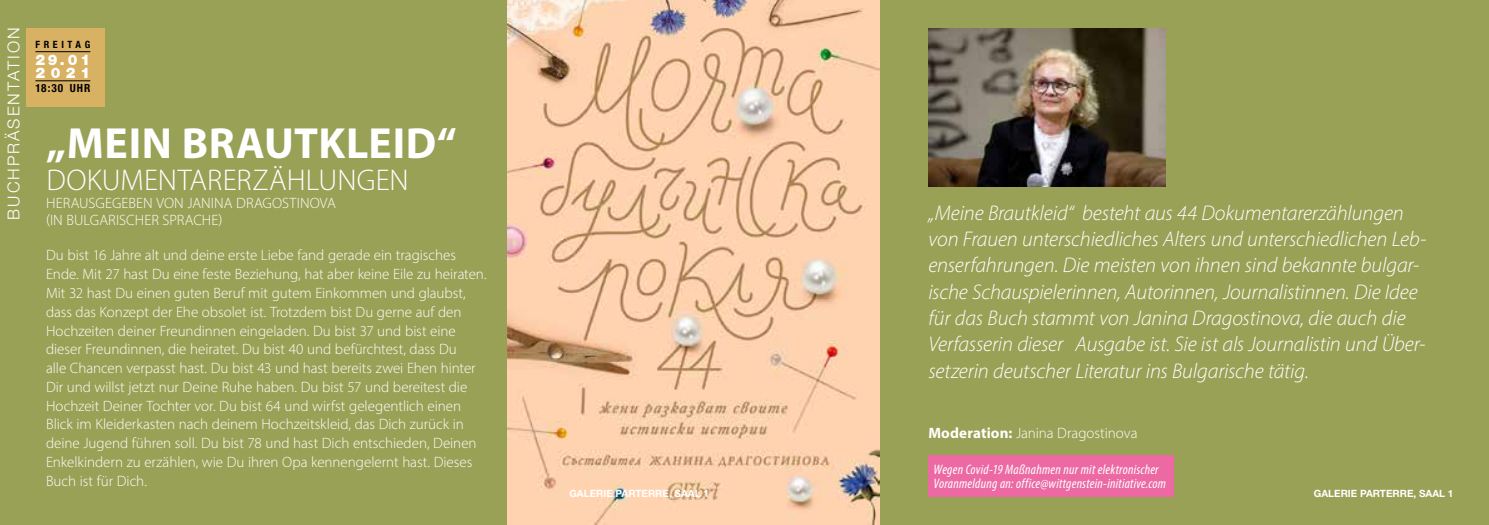
<style>
.page{position:relative;width:1489px;height:525px;background:#fff}
.page>*{position:absolute;margin:0;border:0;box-sizing:border-box;transform-origin:0 0}
.t1{font:700 43.75px "Myriad Pro";letter-spacing:.015em;color:#fff}
.t2{font:300 30px "Myriad Pro";letter-spacing:.005em;color:#fff}
.t3{font:italic 300 21.25px/26.2px "Myriad Pro";letter-spacing:-.005em;color:#fff}
.t4{font:300 16.38px "Helvetica Neue LT Std";letter-spacing:.12em;color:#fff}
.t5{font:300 15px/18.8px "Myriad Pro";letter-spacing:-.005em;color:#fff}
.t6{font:900 14.62px/13.1px "Helvetica Neue LT Std";letter-spacing:.33em;color:#fff}
.t7{font:italic condensed 13.75px/13.8px "Myriad Pro";letter-spacing:.02em;color:#fff}
.t8{font:700 condensed 11.25px "Helvetica Neue LT Std";letter-spacing:.09em;color:#000}
.t9{font:700 10px "Helvetica Neue LT Std";color:#fff}
.t10{font:700 condensed 10px "Helvetica Neue LT Std";letter-spacing:.365em;color:#000}
.s1{font-weight:700}
</style>
<div class="page">
<div style="left:0;top:0;width:1488px;height:524px;background:#99a156"></div>
<img style="left:507px;top:0;width:372px;height:524px">
<div style="left:27px;top:28px;width:78px;height:79px;background:#d9b162"></div>
<hr style="left:35px;top:51px;width:55px;height:1px;background:#000">
<hr style="left:35px;top:80px;width:55px;height:1px;background:#000">
<div style="left:928px;top:454px;width:245px;height:42px;background:#ec69a3"></div>
<img style="left:928px;top:28px;width:237px;height:158px">
<p class="t4" style="left:4px;top:219px;width:193px;rotate:-90deg">BUCHPRÄSENTATION</p>
<p class="t10" style="left:35px;top:39px;width:56px">FREITAG</p>
<p class="t6" style="left:35px;top:53px;width:56px">29.01<br>2021</p>
<p class="t8" style="left:35px;top:81px;width:56px">18:30 UHR</p>
<p class="t1" style="left:46px;top:114px;width:412px">„MEIN BRAUTKLEID“</p>
<p class="t2" style="left:46px;top:162px;width:364px">DOKUMENTARERZÄHLUNGEN</p>
<p class="t5" style="left:46px;top:193px;width:291px">HERAUSGEGEBEN VON JANINA DRAGOSTINOVA</p>
<p class="t5" style="left:46px;top:211px;width:178px">(IN BULGARISCHER SPRACHE)</p>
<p class="t5" style="left:46px;top:246px;width:442px">Du bist 16 Jahre alt und deine erste Liebe fand gerade ein tragisches Ende. Mit 27 hast Du eine feste Beziehung, hat aber keine Eile zu heiraten.<br>Mit 32 hast Du einen guten Beruf mit gutem Einkommen und glaubst, dass das Konzept der Ehe obsolet ist. Trotzdem bist Du gerne auf den Hochzeiten deiner Freundinnen eingeladen. Du bist 37 und bist eine dieser Freundinnen, die heiratet. Du bist 40 und befürchtest, dass Du<br>alle Chancen verpasst hast. Du bist 43 und hast bereits zwei Ehen hinter Dir und willst jetzt nur Deine Ruhe haben. Du bist 57 und bereitest die Hochzeit Deiner Tochter vor. Du bist 64 und wirfst gelegentlich einen Blick im Kleiderkasten nach deinem Hochzeitskleid, das Dich zurück in deine Jugend führen soll. Du bist 78 und hast Dich entschieden, Deinen Enkelkindern zu erzählen, wie Du ihren Opa kennengelernt hast. Dieses Buch ist für Dich.</p>
<p class="t9" style="left:569px;top:486px;width:141px">GALERIE PARTERRE, SAAL 1</p>
<p class="t3" style="left:928px;top:199px;width:499px">„Meine Brautkleid“ besteht aus 44 Dokumentarerzählungen von Frauen unterschiedliches Alters und unterschiedlichen Leb&shy;enserfahrungen. Die meisten von ihnen sind bekannte bulgar&shy;ische Schauspielerinnen, Autorinnen, Journalistinnen. Die Idee für das Buch stammt von Janina Dragostinova, die auch die Verfasserin dieser Ausgabe ist. Sie ist als Journalistin und Über&shy;setzerin deutscher Literatur ins Bulgarische tätig.</p>
<p class="t5" style="left:928px;top:423px;width:210px"><span class="s1">Moderation:</span> Janina Dragostinova</p>
<p class="t7" style="left:933px;top:462px;width:234px">Wegen Covid-19 Maßnahmen nur mit elektronischer<br>Voranmeldung an: office@wittgenstein-initiative.com</p>
<p class="t9" style="left:1313px;top:486px;width:141px">GALERIE PARTERRE, SAAL 1</p>
</div>
